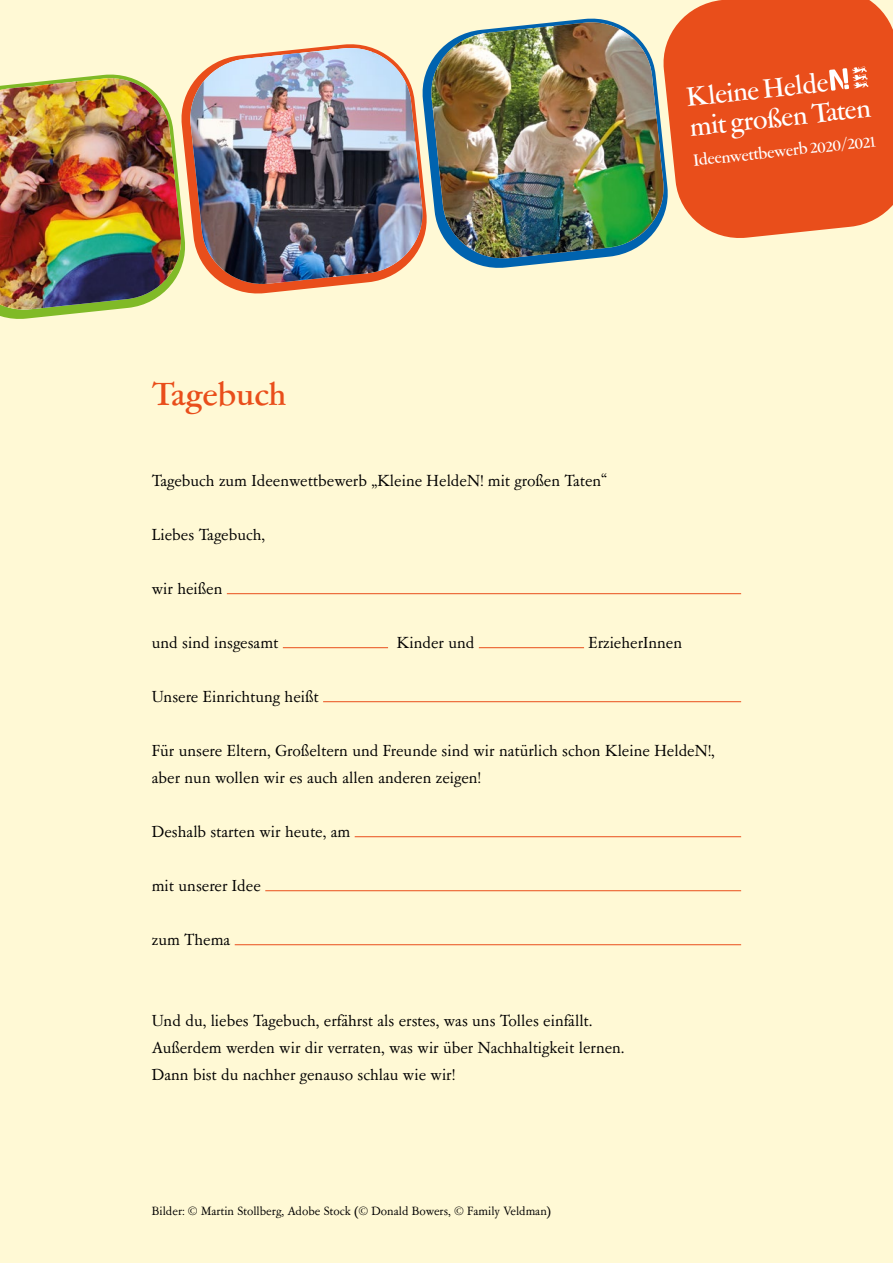
<style>
.page{position:relative;width:893px;height:1263px;background:#fff9d5}
.page>*{position:absolute;margin:0;border:0;box-sizing:border-box;transform-origin:0 0}
.H_H2_Head{font:500 36px "Garamont Amst SBOP";color:#e94e1b}
.H_H1_Head{font:500 30px/30px "Garamont Amst SHOP";color:#fff}
.Fließtext{font:500 18.3px "Garamont Amst SHOP";color:#fff}
.P_P_Fliesstext_Abstand_danach{font:18px/27px "Garamont Amst SB";color:#000}
.P_P_Bildnachweis{font:13.5px "Garamont Amst SB";color:#000}
.s1{color:#e94e1b}
</style>
<div class="page">
<svg style="left:0;top:74px;width:117px;height:245px"></svg>
<svg style="left:0;top:75px;width:131px;height:238px"></svg>
<img style="left:0;top:78px;width:178px;height:232px">
<svg style="left:178px;top:44px;width:182px;height:250px"></svg>
<img style="left:187px;top:48px;width:232px;height:239px">
<svg style="left:419px;top:18px;width:179px;height:250px"></svg>
<img style="left:428px;top:22px;width:232px;height:239px">
<svg style="left:660px;top:0;width:233px;height:238px;background:#e95e2d"></svg>
<svg style="left:829px;top:67px;width:39px;height:24px"></svg>
<hr style="left:227px;top:593px;width:514px;height:1px;background:#e94e1b">
<hr style="left:283px;top:647px;width:105px;height:1px;background:#e94e1b">
<hr style="left:479px;top:647px;width:105px;height:1px;background:#e94e1b">
<hr style="left:323px;top:701px;width:418px;height:1px;background:#e94e1b">
<hr style="left:355px;top:836px;width:386px;height:1px;background:#e94e1b">
<hr style="left:265px;top:890px;width:476px;height:1px;background:#e94e1b">
<hr style="left:235px;top:944px;width:506px;height:1px;background:#e94e1b">
<h1 class="H_H1_Head" style="left:685px;top:83px;width:183px;rotate:-6deg">Kleine Helde<span class="s1">N! </span>mit großen Taten</h1>
<p class="Fließtext" style="left:693px;top:151px;width:185px;rotate:-6deg">Ideenwettbewerb 2020/2021</p>
<h2 class="H_H2_Head" style="left:152px;top:375px;width:136px">Tagebuch</h2>
<p class="P_P_Fliesstext_Abstand_danach" style="left:152px;top:468px;width:457px">Tagebuch zum Ideenwettbewerb „Kleine HeldeN! mit großen Taten“</p>
<p class="P_P_Fliesstext_Abstand_danach" style="left:152px;top:522px;width:115px">Liebes Tagebuch,</p>
<p class="P_P_Fliesstext_Abstand_danach" style="left:152px;top:576px;width:72px">wir heißen</p>
<p class="P_P_Fliesstext_Abstand_danach" style="left:152px;top:630px;width:128px">und sind insgesamt</p>
<p class="P_P_Fliesstext_Abstand_danach" style="left:397px;top:630px;width:79px">Kinder und</p>
<p class="P_P_Fliesstext_Abstand_danach" style="left:588px;top:630px;width:95px">ErzieherInnen</p>
<p class="P_P_Fliesstext_Abstand_danach" style="left:152px;top:684px;width:168px">Unsere Einrichtung heißt</p>
<p class="P_P_Fliesstext_Abstand_danach" style="left:152px;top:738px;width:564px">Für unsere Eltern, Großeltern und Freunde sind wir natürlich schon Kleine HeldeN!, aber nun wollen wir es auch allen anderen zeigen!</p>
<p class="P_P_Fliesstext_Abstand_danach" style="left:152px;top:819px;width:200px">Deshalb starten wir heute, am</p>
<p class="P_P_Fliesstext_Abstand_danach" style="left:152px;top:873px;width:111px">mit unserer Idee</p>
<p class="P_P_Fliesstext_Abstand_danach" style="left:152px;top:927px;width:80px">zum Thema</p>
<p class="P_P_Fliesstext_Abstand_danach" style="left:152px;top:1008px;width:474px">Und du, liebes Tagebuch, erfährst als erstes, was uns Tolles einfällt.<br>Außerdem werden wir dir verraten, was wir über Nachhaltigkeit lernen.<br>Dann bist du nachher genauso schlau wie wir!</p>
<p class="P_P_Bildnachweis" style="left:152px;top:1204px;width:401px">Bilder: © Martin Stollberg, Adobe Stock (© Donald Bowers, © Family Veldman)</p>
</div>
